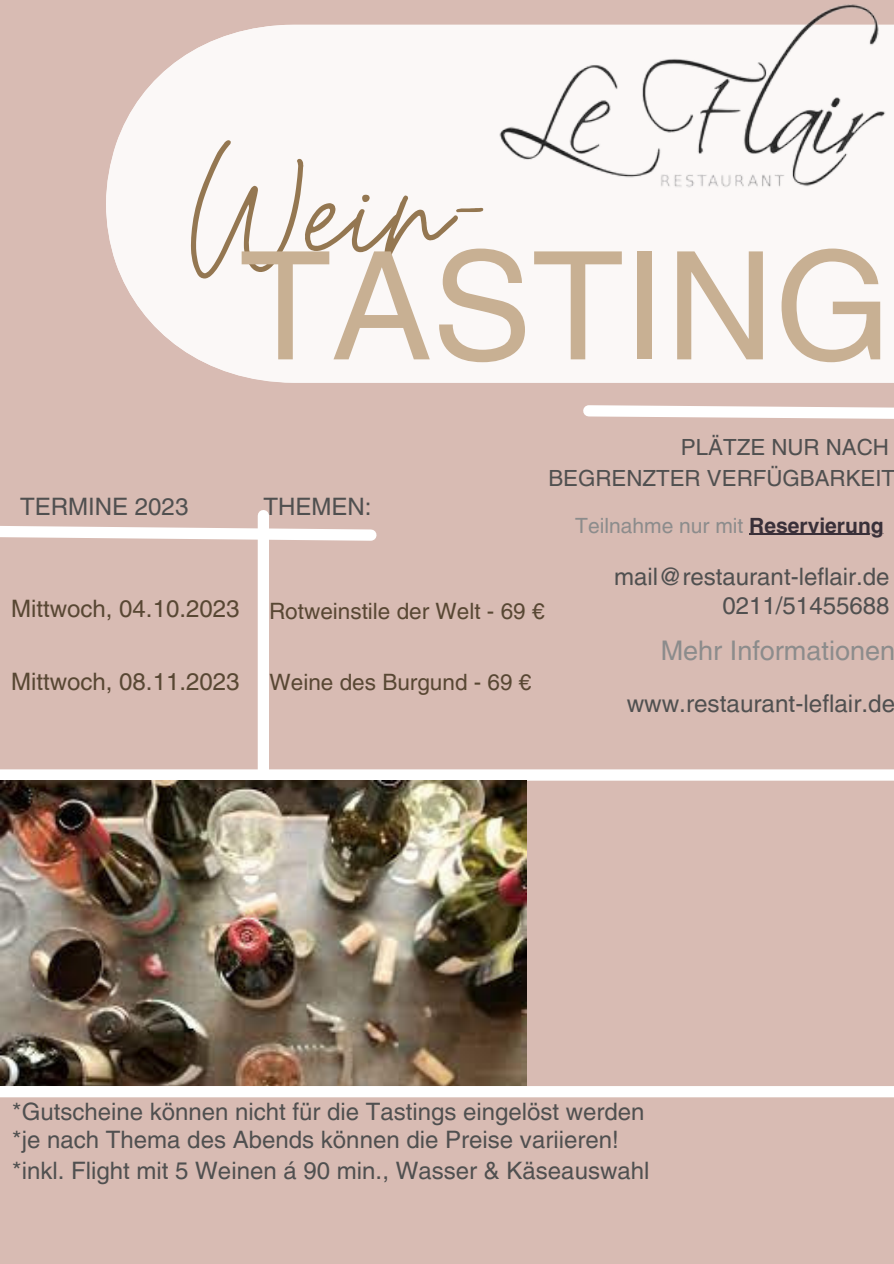
<style>
.page{position:relative;width:894px;height:1264px;background:#fff}
.page>*{position:absolute;margin:0;border:0;box-sizing:border-box;transform-origin:0 0}
.t1{font:196.65px "Moon Time";color:#947751}
.t2{font:150.3px "Helvetica LT Pro";color:#c8b093}
.t3{font:27px "Helvetica LT Pro";color:#8c8c8c}
.t4{font:24.3px "Helvetica LT Pro";color:#505050}
.t5{font:24px "Helvetica LT Pro";color:#505050}
.t6{font:24px "Helvetica LT Pro";color:#584733}
.t7{font:22.5px "Helvetica LT Pro";color:#584733}
.t8{font:22.35px "Helvetica LT Pro";color:#505050}
.t9{font:21px "Helvetica LT Pro";color:#8c8c8c}
.s1{font-weight:700;color:#393039}
</style>
<div class="page">
<div style="left:0;top:0;width:893px;height:1263px;background:#d8bbb3"></div>
<div style="left:106px;top:25px;width:787px;height:358px;background:#fbf8f7"></div>
<div style="left:0;top:769px;width:893px;height:11px;background:#fff"></div>
<svg style="left:0;top:518px;width:377px;height:28px"></svg>
<svg style="left:583px;top:405px;width:310px;height:14px"></svg>
<img style="left:494px;top:4px;width:395px;height:189px">
<div style="left:0;top:1086px;width:893px;height:11px;background:#fff"></div>
<div style="left:258px;top:515px;width:11px;height:256px;background:#fff"></div>
<img style="left:1px;top:780px;width:525px;height:305px">
<hr style="left:749px;top:534px;width:134px;height:1px;background:#393039">
<p class="t1" style="left:191px;top:92px;width:301px">Wein-</p>
<p class="t2" style="left:239px;top:251px;width:653px">TASTING</p>
<p class="t5" style="left:20px;top:498px;width:170px">TERMINE 2023</p>
<p class="t6" style="left:11px;top:599px;width:230px">Mittwoch, 04.10.2023</p>
<p class="t5" style="left:263px;top:498px;width:110px">THEMEN:</p>
<p class="t8" style="left:680px;top:439px;width:209px">PLÄTZE NUR NACH</p>
<p class="t8" style="left:548px;top:470px;width:348px">BEGRENZTER VERFÜGBARKEIT</p>
<p class="t9" style="left:575px;top:517px;width:310px">Teilnahme nur mit <span class="s1">Reservierung</span></p>
<p class="t7" style="left:269px;top:602px;width:277px">Rotweinstile der Welt - 69 €</p>
<p class="t5" style="left:614px;top:568px;width:277px">mail@restaurant-leflair.de</p>
<p class="t5" style="left:722px;top:596px;width:168px">0211/51455688</p>
<p class="t6" style="left:11px;top:672px;width:230px">Mittwoch, 08.11.2023</p>
<p class="t7" style="left:269px;top:673px;width:263px">Weine des Burgund - 69 €</p>
<p class="t3" style="left:660px;top:641px;width:236px">Mehr Informationen</p>
<p class="t4" style="left:626px;top:694px;width:270px">www.restaurant-leflair.de</p>
<p class="t5" style="left:12px;top:1102px;width:633px">*Gutscheine können nicht für die Tastings eingelöst werden</p>
<p class="t5" style="left:12px;top:1130px;width:607px">*je nach Thema des Abends können die Preise variieren!</p>
<p class="t5" style="left:12px;top:1161px;width:638px">*inkl. Flight mit 5 Weinen á 90 min., Wasser &amp; Käseauswahl</p>
</div>
